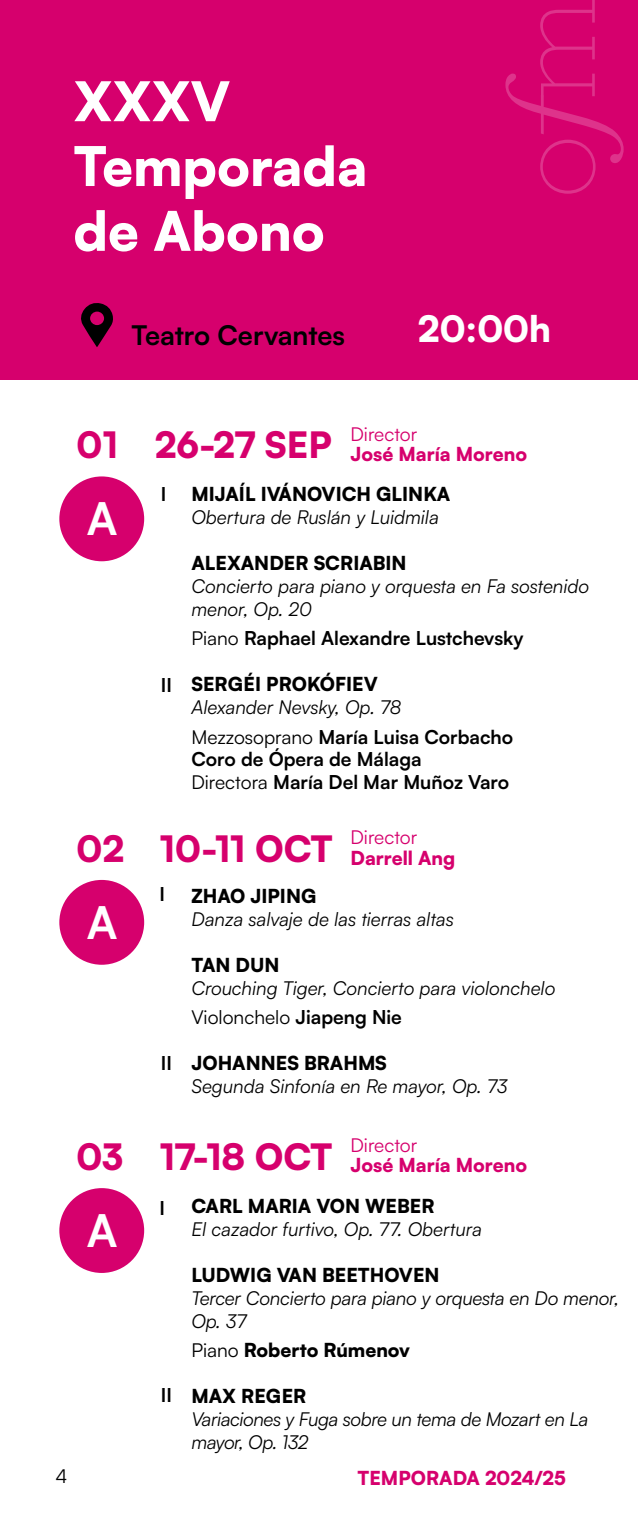
<style>
.page{position:relative;width:638px;height:1531px;background:#fff}
.page>*{position:absolute;margin:0;border:0;box-sizing:border-box;transform-origin:0 0}
.t1{font:900 54px/64.8px "Satoshi";color:#fff}
.t2{font:700 45px "Satoshi";color:#fff}
.t3{font:900 36px "Satoshi";color:#d6006d}
.t4{font:900 36px "Satoshi";color:#fff}
.t5{font:700 27px "Satoshi";color:#000}
.t6{font:italic 19.12px/22.9px "Satoshi";color:#000}
.t7{font:900 19.12px "Satoshi";color:#000}
.t8{font:700 19.12px/22.9px "Satoshi";color:#000}
.t9{font:900 19.12px "Satoshi";color:#d6006d}
.t10{font:italic 19.12px/22.9px "Satoshi";letter-spacing:-.02em;color:#000}
.t11{font:19.12px "Satoshi";color:#d6006d}
.t12{font:19.12px "Satoshi";color:#000}
.s1{font-weight:400}
.s2{font-style:normal}
.s3{font-weight:700;font-style:normal}
</style>
<div class="page">
<div style="left:0;top:0;width:638px;height:379px;background:#d6006d"></div>
<svg style="left:81px;top:303px;width:32px;height:44px"></svg>
<div style="left:59px;top:476px;width:85px;height:85px;background:#d6006d;border-radius:50%"></div>
<div style="left:59px;top:880px;width:85px;height:85px;background:#d6006d;border-radius:50%"></div>
<div style="left:59px;top:1188px;width:85px;height:85px;background:#d6006d;border-radius:50%"></div>
<svg style="left:505px;top:0;width:118px;height:194px"></svg>
<h1 class="t1" style="left:73px;top:65px;width:295px">XXXV<br>Temporada de Abono</h1>
<h3 class="t5" style="left:132px;top:315px;width:215px">Teatro Cervantes</h3>
<h3 class="t4" style="left:418px;top:302px;width:134px">20:00h</h3>
<h3 class="t3" style="left:77px;top:417px;width:43px">01</h3>
<h2 class="t2" style="left:87px;top:486px;width:32px">A</h2>
<h3 class="t3" style="left:77px;top:821px;width:49px">02</h3>
<h2 class="t2" style="left:87px;top:889px;width:32px">A</h2>
<h3 class="t3" style="left:77px;top:1129px;width:48px">03</h3>
<h2 class="t2" style="left:87px;top:1198px;width:32px">A</h2>
<p class="t12" style="left:56px;top:1463px;width:13px">4</p>
<p class="t11" style="left:350px;top:421px;width:68px">Director</p>
<p class="t9" style="left:350px;top:440px;width:178px">José María Moreno</p>
<h3 class="t3" style="left:155px;top:417px;width:179px">26-27 SEP</h3>
<p class="t7" style="left:191px;top:480px;width:260px">MIJAÍL IVÁNOVICH GLINKA</p>
<p class="t6" style="left:191px;top:505px;width:249px">Obertura de Ruslán y Luidmila</p>
<p class="t7" style="left:191px;top:548px;width:217px">ALEXANDER SCRIABIN</p>
<p class="t6" style="left:191px;top:574px;width:399px">Concierto para piano y orquesta en Fa sostenido menor, Op. 20</p>
<p class="t8" style="left:191px;top:626px;width:334px"><span class="s1">Piano</span> Raphael Alexandre Lustchevsky</p>
<p class="t7" style="left:191px;top:670px;width:188px">SERGÉI PROKÓFIEV</p>
<p class="t6" style="left:191px;top:692px;width:323px;line-height:29.2px">Alexander Nevsky, Op. 78<br><span class="s2">Mezzosoprano</span> <span class="s3">María Luisa Corbacho</span></p>
<p class="t8" style="left:191px;top:747px;width:319px">Coro de Ópera de Málaga<br><span class="s1">Directora</span> María Del Mar Muñoz Varo</p>
<p class="t8" style="left:161px;top:482px;width:7px">I</p>
<p class="t8" style="left:161px;top:672px;width:13px">II</p>
<p class="t11" style="left:350px;top:825px;width:68px">Director</p>
<p class="t9" style="left:350px;top:843px;width:106px">Darrell Ang</p>
<h3 class="t3" style="left:159px;top:821px;width:175px">10-11 OCT</h3>
<p class="t7" style="left:191px;top:881px;width:126px">ZHAO JIPING</p>
<p class="t6" style="left:191px;top:907px;width:264px">Danza salvaje de las tierras altas</p>
<p class="t7" style="left:191px;top:950px;width:90px">TAN DUN</p>
<p class="t6" style="left:191px;top:972px;width:365px;line-height:29.2px">Crouching Tiger, Concierto para violonchelo<br><span class="s2">Violonchelo</span> <span class="s3">Jiapeng Nie</span></p>
<p class="t7" style="left:191px;top:1048px;width:197px">JOHANNES BRAHMS</p>
<p class="t6" style="left:191px;top:1074px;width:318px">Segunda Sinfonía en Re mayor, Op. 73</p>
<p class="t8" style="left:159px;top:882px;width:7px">I</p>
<p class="t8" style="left:161px;top:1050px;width:13px">II</p>
<p class="t11" style="left:350px;top:1132px;width:68px">Director</p>
<p class="t9" style="left:350px;top:1150px;width:178px">José María Moreno</p>
<h3 class="t3" style="left:159px;top:1129px;width:174px">17-18 OCT</h3>
<p class="t7" style="left:191px;top:1191px;width:245px">CARL MARIA VON WEBER</p>
<p class="t6" style="left:191px;top:1216px;width:292px">El cazador furtivo, Op. 77. Obertura</p>
<p class="t7" style="left:191px;top:1260px;width:250px">LUDWIG VAN BEETHOVEN</p>
<p class="t6" style="left:191px;top:1285px;width:429px">Tercer Concierto para piano y orquesta en Do menor,<br>Op. 37</p>
<p class="t7" style="left:191px;top:1335px;width:220px"><span class="s1">Piano</span> Roberto Rúmenov</p>
<p class="t7" style="left:191px;top:1381px;width:117px">MAX REGER</p>
<p class="t10" style="left:191px;top:1406px;width:398px">Variaciones y Fuga sobre un tema de Mozart en La mayor, Op. 132</p>
<p class="t8" style="left:159px;top:1195px;width:7px">I</p>
<p class="t8" style="left:161px;top:1382px;width:13px">II</p>
<p class="t9" style="left:357px;top:1463px;width:210px">TEMPORADA 2024/25</p>
</div>
